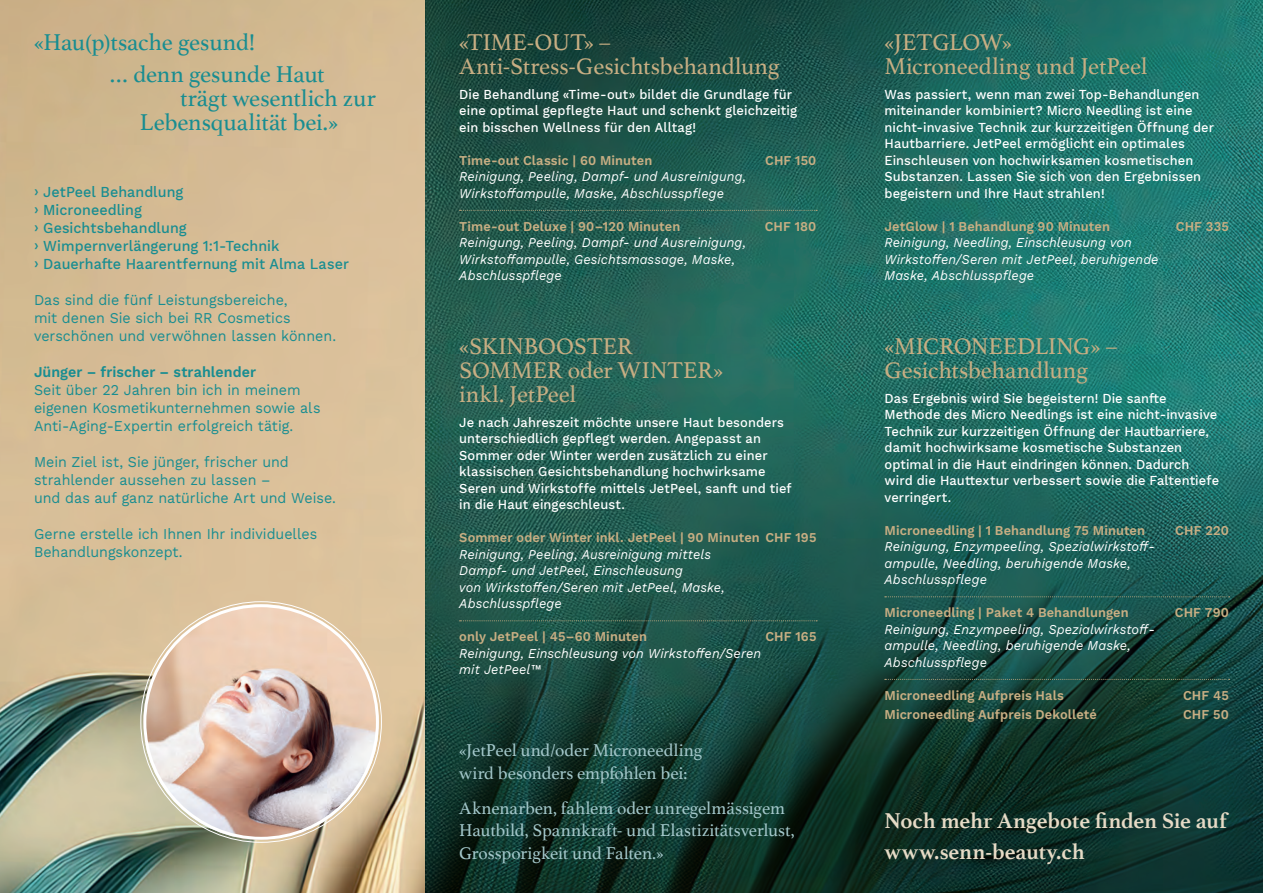
<style>
.page{position:relative;width:1263px;height:893px;background:#fff}
.page>*{position:absolute;margin:0;border:0;box-sizing:border-box;transform-origin:0 0}
.t1{font:24px/24px "Athelas";letter-spacing:-.005em;color:#c8ae83}
.t2{font:24px/32.5px "Athelas";letter-spacing:-.005em;color:#188d91}
.t3{font:700 22.5px/31px "Athelas";letter-spacing:-.01em;color:#e6dbc6}
.t4{font:18px/22.5px "Athelas";letter-spacing:-.005em;color:#a3c7ca}
.t5{font:15px/18px "Work Sans";color:#188d91;scale:.95 1}
.t6{font:500 15px/18px "Work Sans";letter-spacing:.005em;color:#188d91;scale:.95 1}
.t7{font:600 15px "Work Sans";letter-spacing:.005em;color:#188d91;scale:.95 1}
.t8{font:500 13.5px/16.5px "Work Sans";letter-spacing:.005em;color:#fff;scale:.95 1}
.t9{font:italic 13.5px/16.5px "Work Sans";letter-spacing:.005em;color:#fff;scale:.95 1}
.t10{font:600 13.5px "Work Sans";letter-spacing:.005em;color:#c8ae83;scale:.95 1}
</style>
<div class="page">
<img style="left:0;top:0;width:1263px;height:893px">
<svg style="left:460px;top:210px;width:357px;height:1px"></svg>
<svg style="left:460px;top:620px;width:357px;height:1px"></svg>
<svg style="left:885px;top:596px;width:345px;height:1px"></svg>
<svg style="left:885px;top:679px;width:345px;height:1px"></svg>
<img style="left:143px;top:604px;width:236px;height:236px;border-radius:118px">
<h1 class="t2" style="left:110px;top:25px;width:216px;text-indent:-76px">«Hau(p)tsache gesund!<br>… denn gesunde Haut</h1>
<h1 class="t2" style="left:140px;top:86px;width:237px;line-height:24px;text-indent:40px">trägt wesentlich zur<br>Lebensqualität bei.»</h1>
<p class="t6" style="left:34px;top:183px;width:333px">› JetPeel Behandlung<br>› Microneedling<br>› Gesichtsbehandlung<br>› Wimpernverlängerung 1:1-Technik<br>› Dauerhafte Haarentfernung mit Alma Laser</p>
<p class="t5" style="left:34px;top:290px;width:319px">Das sind die fünf Leistungsbereiche,<br>mit denen Sie sich bei RR Cosmetics verschönen und verwöhnen lassen können.</p>
<p class="t7" style="left:34px;top:360px;width:235px">Jünger – frischer – strahlender</p>
<p class="t5" style="left:34px;top:380px;width:303px">Seit über 22 Jahren bin ich in meinem eigenen Kosmetikunternehmen sowie als<br>Anti-Aging- Expertin erfolgreich tätig.</p>
<p class="t5" style="left:34px;top:452px;width:319px">Mein Ziel ist, Sie jünger, frischer und strahlender aussehen zu lassen –<br>und das auf ganz natürliche Art und Weise.</p>
<p class="t5" style="left:34px;top:524px;width:300px">Gerne erstelle ich Ihnen Ihr individuelles<br>Behandlungskonzept.</p>
<h1 class="t1" style="left:459px;top:29px;width:322px">«TIME-OUT» –<br>Anti-Stress-Gesichtsbehandlung</h1>
<p class="t8" style="left:459px;top:87px;width:357px">Die Behandlung «Time-out» bildet die Grundlage für eine optimal gepflegte Haut und schenkt gleichzeitig ein bisschen Wellness für den Alltag!</p>
<p class="t10" style="left:459px;top:150px;width:205px">Time-out Classic | 60 Minuten</p>
<p class="t10" style="left:765px;top:150px;width:55px">CHF 150</p>
<p class="t9" style="left:459px;top:168px;width:303px">Reinigung, Peeling, Dampf- und Ausreinigung,<br>Wirkstoffampulle, Maske, Abschlusspflege</p>
<p class="t10" style="left:459px;top:216px;width:234px">Time-out Deluxe | 90–120 Minuten</p>
<p class="t10" style="left:765px;top:216px;width:56px">CHF 180</p>
<p class="t9" style="left:459px;top:234px;width:303px">Reinigung, Peeling, Dampf- und Ausreinigung,<br>Wirkstoffampulle, Gesichtsmassage, Maske,<br>Abschlusspflege</p>
<h1 class="t1" style="left:459px;top:333px;width:265px">«SKINBOOSTER<br>SOMMER oder WINTER» inkl. JetPeel</h1>
<p class="t8" style="left:459px;top:415px;width:351px">Je nach Jahreszeit möchte unsere Haut besonders unterschiedlich gepflegt werden. Angepasst an Sommer oder Winter werden zusätzlich zu einer klassischen Gesichtsbehandlung hochwirksame Seren und Wirkstoffe mittels JetPeel, sanft und tief in die Haut eingeschleust.</p>
<p class="t10" style="left:459px;top:527px;width:377px">Sommer oder Winter inkl. JetPeel | 90 Minuten CHF 195</p>
<p class="t9" style="left:459px;top:545px;width:281px">Reinigung, Peeling, Ausreinigung mittels Dampf- und JetPeel, Einschleusung<br>von Wirkstoffen/Seren mit JetPeel, Maske, Abschlusspflege</p>
<p class="t10" style="left:459px;top:626px;width:199px">only JetPeel | 45–60 Minuten</p>
<p class="t10" style="left:765px;top:626px;width:55px">CHF 165</p>
<p class="t9" style="left:459px;top:644px;width:319px">Reinigung, Einschleusung von Wirkstoffen/Seren mit JetPeel™</p>
<h1 class="t1" style="left:884px;top:29px;width:265px">«JETGLOW»<br>Microneedling und JetPeel</h1>
<p class="t8" style="left:884px;top:87px;width:348px">Was passiert, wenn man zwei Top-Behandlungen miteinander kombiniert? Micro Needling ist eine nicht-invasive Technik zur kurzzeitigen Öffnung der Hautbarriere. JetPeel ermöglicht ein optimales Einschleusen von hochwirksamen kosmetischen Substanzen. Lassen Sie sich von den Ergebnissen begeistern und Ihre Haut strahlen!</p>
<p class="t10" style="left:884px;top:216px;width:239px">JetGlow | 1 Behandlung 90 Minuten</p>
<p class="t10" style="left:1176px;top:216px;width:57px">CHF 335</p>
<p class="t9" style="left:884px;top:234px;width:290px">Reinigung, Needling, Einschleusung von<br>Wirkstoffen/Seren mit JetPeel, beruhigende<br>Maske, Abschlusspflege</p>
<h1 class="t1" style="left:884px;top:333px;width:234px">«MICRONEEDLING» –<br>Gesichtsbehandlung</h1>
<p class="t8" style="left:884px;top:391px;width:354px">Das Ergebnis wird Sie begeistern! Die sanfte Methode des Micro Needlings ist eine nicht-invasive Technik zur kurzzeitigen Öffnung der Hautbarriere, damit hochwirksame kosmetische Substanzen optimal in die Haut eindringen können. Dadurch wird die Hauttextur verbessert sowie die Faltentiefe verringert.</p>
<p class="t10" style="left:884px;top:520px;width:276px">Microneedling | 1 Behandlung 75 Minuten</p>
<p class="t10" style="left:1175px;top:520px;width:58px">CHF 220</p>
<p class="t9" style="left:884px;top:538px;width:286px">Reinigung, Enzympeeling, Spezialwirkstoff&shy;ampulle, Needling, beruhigende Maske,<br>Abschlusspflege</p>
<p class="t10" style="left:884px;top:602px;width:259px">Microneedling | Paket 4 Behandlungen</p>
<p class="t10" style="left:1175px;top:602px;width:58px">CHF 790</p>
<p class="t9" style="left:884px;top:620px;width:286px">Reinigung, Enzympeeling, Spezialwirkstoff&shy;ampulle, Needling, beruhigende Maske,<br>Abschlusspflege</p>
<p class="t10" style="left:884px;top:685px;width:190px">Microneedling Aufpreis Hals</p>
<p class="t10" style="left:1183px;top:685px;width:50px">CHF 45</p>
<p class="t10" style="left:884px;top:704px;width:225px">Microneedling Aufpreis Dekolleté</p>
<p class="t10" style="left:1183px;top:704px;width:50px">CHF 50</p>
<h3 class="t4" style="left:459px;top:738px;width:245px">«JetPeel und/oder Microneedling wird besonders empfohlen bei:</h3>
<h3 class="t4" style="left:459px;top:796px;width:337px">Aknenarben, fahlem oder unregelmässigem<br>Hautbild, Spannkraft- und Elastizitätsverlust,<br>Grossporigkeit und Falten.»</h3>
<h2 class="t3" style="left:884px;top:804px;width:344px">Noch mehr Angebote finden Sie auf www.senn-beauty.ch</h2>
</div>
